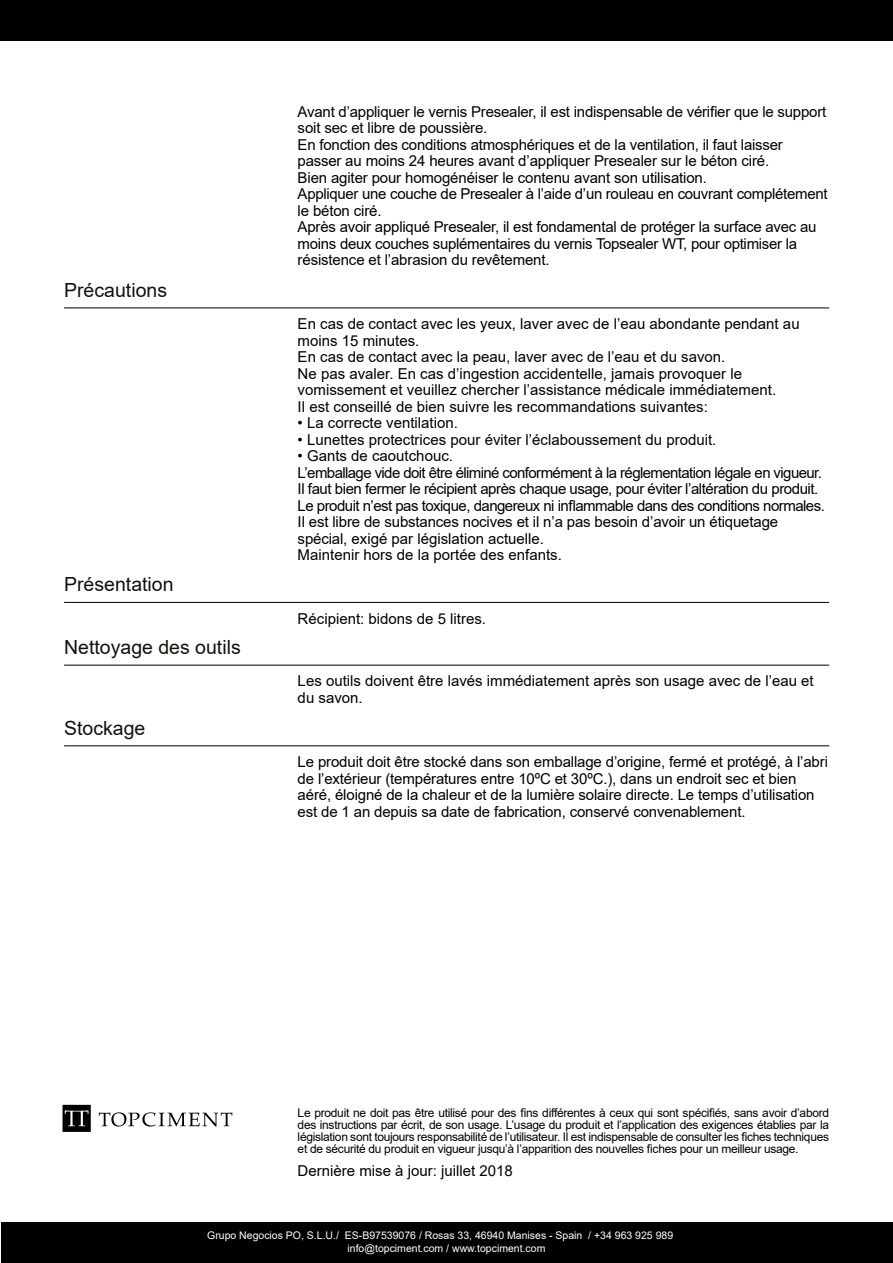
<style>
.page{position:relative;width:893px;height:1263px;background:#fff}
.page>*{position:absolute;margin:0;border:0;box-sizing:border-box;transform-origin:0 0}
.t1{font:19.5px "Arial";color:#12110c}
.t2{font:15px/16.5px "Arial";letter-spacing:-.01em;color:#000}
.t3{font:15px/16.5px "Arial";letter-spacing:-.03em;color:#000}
.t4{font:12px/12px "Arial";letter-spacing:-.025em;color:#000;text-align:justify}
.t5{font:10.5px "Arial";color:#fff}
</style>
<div class="page">
<div style="left:1px;top:1222px;width:892px;height:41px;background:#000"></div>
<div style="left:0;top:0;width:893px;height:41px;background:#000"></div>
<svg style="left:99px;top:1112px;width:133px;height:14px"></svg>
<svg style="left:63px;top:1105px;width:28px;height:27px"></svg>
<hr style="left:64px;top:308px;width:765px;height:1px;background:#000">
<hr style="left:64px;top:602px;width:765px;height:1px;background:#000">
<hr style="left:64px;top:665px;width:765px;height:1px;background:#000">
<hr style="left:64px;top:745px;width:765px;height:1px;background:#000">
<h1 class="t1" style="left:64px;top:277px;width:104px">Précautions</h1>
<h1 class="t1" style="left:64px;top:571px;width:111px">Présentation</h1>
<h1 class="t1" style="left:64px;top:634px;width:178px">Nettoyage des outils</h1>
<h1 class="t1" style="left:64px;top:715px;width:83px">Stockage</h1>
<p class="t2" style="left:298px;top:103px;width:531px">Avant d’appliquer le vernis Presealer, il est indispensable de vérifier que le support soit sec et libre de poussière.<br>En fonction des conditions atmosphériques et de la ventilation, il faut laisser passer au moins 24 heures avant d’appliquer Presealer sur le béton ciré.<br>Bien agiter pour homogénéiser le contenu avant son utilisation.<br>Appliquer une couche de Presealer à l’aide d’un rouleau en couvrant complétement le béton ciré.<br>Après avoir appliqué Presealer, il est fondamental de protéger la surface avec au moins deux couches suplémentaires du vernis Topsealer WT, pour optimiser la résistence et l’abrasion du revêtement.</p>
<p class="t2" style="left:298px;top:315px;width:503px">En cas de contact avec les yeux, laver avec de l’eau abondante pendant au moins 15 minutes.<br>En cas de contact avec la peau, laver avec de l’eau et du savon.<br>Ne pas avaler. En cas d’ingestion accidentelle, jamais provoquer le vomissement et veuillez chercher l’assistance médicale immédiatement.<br>Il est conseillé de bien suivre les recommandations suivantes:</p>
<p class="t2" style="left:298px;top:414px;width:162px">• La correcte ventilation.</p>
<p class="t2" style="left:298px;top:431px;width:420px">• Lunettes protectrices pour éviter l’éclaboussement du produit.</p>
<p class="t3" style="left:298px;top:447px;width:529px">• Gants de caoutchouc.<br>L’emballage vide doit être éliminé conformément à la réglementation légale en vigueur.<br>Il faut bien fermer le récipient après chaque usage, pour éviter l’altération du produit.<br>Le produit n’est pas toxique, dangereux ni inflammable dans des conditions normales.<br>Il est libre de substances nocives et il n’a pas besoin d’avoir un étiquetage spécial, exigé par législation actuelle.<br>Maintenir hors de la portée des enfants.</p>
<p class="t2" style="left:298px;top:610px;width:190px">Récipient: bidons de 5 litres.</p>
<p class="t2" style="left:298px;top:673px;width:518px">Les outils doivent être lavés immédiatement après son usage avec de l’eau et du savon.</p>
<p class="t2" style="left:298px;top:753px;width:532px">Le produit doit être stocké dans son emballage d’origine, fermé et protégé, à l’abri de l’extérieur (températures entre 10ºC et 30ºC.), dans un endroit sec et bien aéré, éloigné de la chaleur et de la lumière solaire directe. Le temps d’utilisation est de 1 an depuis sa date de fabrication, conservé convenablement.</p>
<p class="t4" style="left:298px;top:1106px;width:533px">Le produit ne doit pas être utilisé pour des fins différentes à ceux qui sont spécifiés, sans avoir d’abord des instructions par écrit, de son usage. L’usage du produit et l’application des exigences établies par la législation sont toujours responsabilité de l’utilisateur. Il est indispensable de consulter les fiches techniques et de sécurité du produit en vigueur jusqu’à l’apparition des nouvelles fiches pour un meilleur usage.</p>
<p class="t2" style="left:298px;top:1162px;width:217px">Dernière mise à jour: juillet 2018</p>
<p class="t5" style="left:207px;top:1227px;width:468px">Grupo Negocios PO, S.L.U./ ES-B97539076 / Rosas 33, 46940 Manises - Spain / +34 963 925 989</p>
<p class="t5" style="left:347px;top:1240px;width:199px">info@topciment.com / www.topciment.com</p>
</div>
